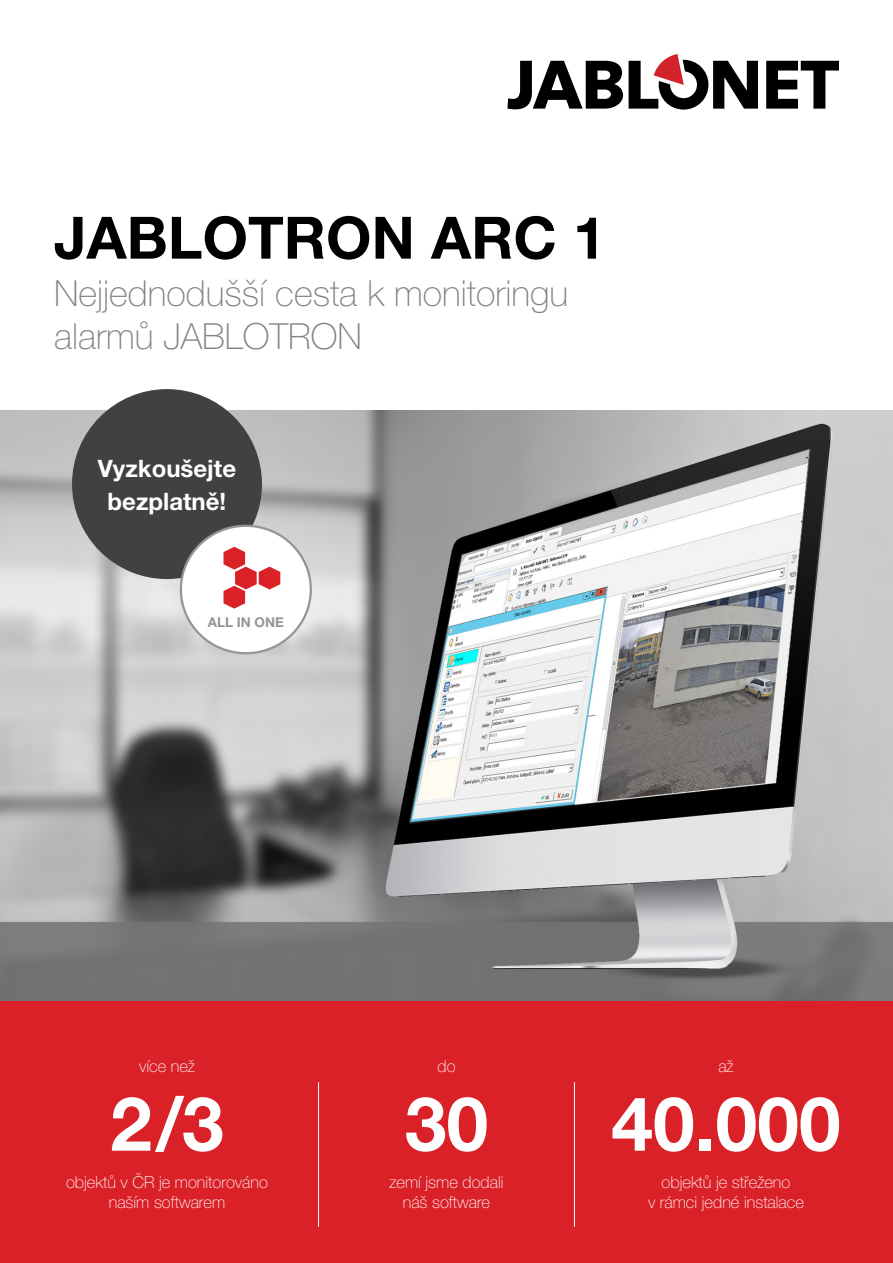
<style>
.page{position:relative;width:893px;height:1263px;background:#fff}
.page>*{position:absolute;margin:0;border:0;box-sizing:border-box;transform-origin:0 0}
.t1{font:700 75px "Helvetica Neue LT Pro";color:#fff}
.t2{font:700 58.5px "Helvetica Neue LT Pro";color:#000}
.t3{font:100 36px/43.2px "Helvetica Neue LT Pro";color:#808285}
.t4{font:700 24px/33px "Helvetica Neue LT Pro";color:#fff;text-align:center}
.t5{font:100 16.5px/19.8px "Helvetica Neue LT Pro";color:#fff;text-align:center}
.t6{font:700 13.5px "Helvetica Neue LT Pro";color:#939598}
</style>
<div class="page">
<img style="left:0;top:410px;width:893px;height:591px">
<svg style="left:766px;top:61px;width:73px;height:48px"></svg>
<svg style="left:507px;top:61px;width:116px;height:48px"></svg>
<svg style="left:629px;top:54px;width:129px;height:56px"></svg>
<div style="left:0;top:1001px;width:893px;height:262px;background:#da2128"></div>
<div style="left:72px;top:389px;width:190px;height:190px;background:#414042;border-radius:50%"></div>
<hr style="left:318px;top:1082px;width:1px;height:145px;background:#fff">
<hr style="left:574px;top:1082px;width:1px;height:145px;background:#fff">
<div style="left:181px;top:526px;width:130px;height:127px;background:#fff;border-radius:50%"></div>
<svg style="left:223px;top:547px;width:57px;height:62px"></svg>
<h2 class="t2" style="left:54px;top:202px;width:553px">JABLOTRON ARC 1</h2>
<h3 class="t3" style="left:54px;top:271px;width:516px">Nejjednodušší cesta k monitoringu alarmů JABLOTRON</h3>
<h3 class="t4" style="left:98px;top:451px;width:140px">Vyzkoušejte bezplatně!</h3>
<p class="t6" style="left:208px;top:613px;width:78px">ALL IN ONE</p>
<p class="t5" style="left:139px;top:1056px;width:57px">více než</p>
<p class="t5" style="left:437px;top:1056px;width:20px">do</p>
<p class="t5" style="left:718px;top:1056px;width:17px">až</p>
<h1 class="t1" style="left:110px;top:1077px;width:115px">2/3</h1>
<h1 class="t1" style="left:405px;top:1077px;width:85px">30</h1>
<h1 class="t1" style="left:611px;top:1077px;width:231px">40.000</h1>
<p class="t5" style="left:66px;top:1172px;width:203px">objektů v ČR je monitorováno naším softwarem</p>
<p class="t5" style="left:389px;top:1172px;width:116px">zemí jsme dodali náš software</p>
<p class="t5" style="left:648px;top:1172px;width:157px">objektů je střeženo<br>v rámci jedné instalace</p>
</div>
